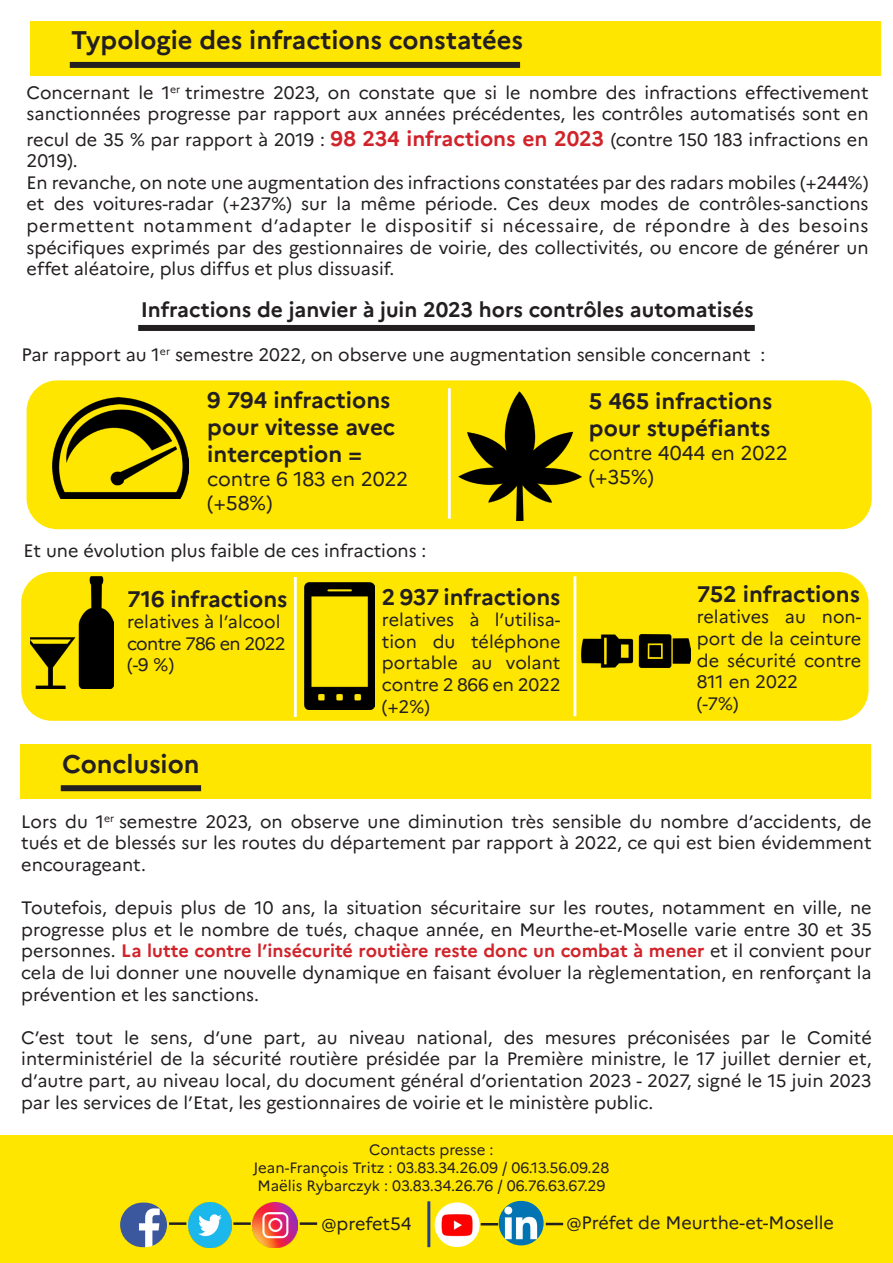
<style>
.page{position:relative;width:893px;height:1263px;background:#fff}
.page>*{position:absolute;margin:0;border:0;box-sizing:border-box;transform-origin:0 0}
.t1{font:700 25.5px "Marianne";color:#231f20}
.t2{font:700 22.5px "Marianne";color:#231f20}
.t3{font:700 21px "Marianne";color:#231f20}
.t4{font:19.95px "Marianne";color:#231f20}
.t5{font:18px/21.6px "Marianne";color:#231f20;text-align:justify}
.t6{font:18px "Marianne";letter-spacing:-.035em;color:#231f20}
.t7{font:15px "Marianne";letter-spacing:-.005em;color:#231f20}
.s1{font-weight:700;font-size:21px;color:#d1232a}
.s2{font-weight:700;color:#d1232a}
</style>
<div class="page">
<div style="left:30px;top:21px;width:850px;height:55px;background:#ffe601"></div>
<div style="left:70px;top:62px;width:450px;height:6px;background:#231f20"></div>
<div style="left:27px;top:380px;width:845px;height:149px;background:#ffe601;border-radius:31px"></div>
<hr style="left:448px;top:388px;width:3px;height:131px;background:#fff">
<img style="left:459px;top:391px;width:122px;height:129px">
<div style="left:21px;top:572px;width:847px;height:149px;background:#ffe601;border-radius:31px"></div>
<img style="left:581px;top:635px;width:110px;height:32px">
<img style="left:304px;top:583px;width:70px;height:126px">
<hr style="left:573px;top:576px;width:3px;height:140px;background:#fff">
<img style="left:53px;top:397px;width:135px;height:102px">
<img style="left:31px;top:577px;width:83px;height:111px">
<div style="left:0;top:1135px;width:893px;height:128px;background:#ffe601"></div>
<img style="left:120px;top:1202px;width:47px;height:45px;border-radius:22px">
<img style="left:188px;top:1202px;width:43px;height:45px">
<hr style="left:233px;top:1222px;width:18px;height:3px;background:#231f20">
<hr style="left:300px;top:1222px;width:17px;height:3px;background:#231f20">
<hr style="left:169px;top:1222px;width:17px;height:3px;background:#231f20">
<img style="left:253px;top:1202px;width:45px;height:45px">
<svg style="left:546px;top:1223px;width:17px;height:2px"></svg>
<hr style="left:427px;top:1201px;width:3px;height:46px;background:#253f8e">
<img style="left:499px;top:1201px;width:45px;height:44px;border-radius:22px">
<svg style="left:481px;top:1223px;width:17px;height:2px"></svg>
<img style="left:435px;top:1202px;width:45px;height:45px;border-radius:22px">
<div style="left:138px;top:325px;width:617px;height:6px;background:#231f20"></div>
<div style="left:21px;top:744px;width:850px;height:55px;background:#ffe601"></div>
<div style="left:61px;top:785px;width:140px;height:6px;background:#231f20"></div>
<hr style="left:294px;top:577px;width:3px;height:140px;background:#fff">
<p class="t1" style="left:71px;top:25px;width:453px">Typologie des infractions constatées</p>
<p class="t5" style="left:27px;top:82px;width:843px">Concernant le 1<sup>er</sup> trimestre 2023, on constate que si le nombre des infractions effectivement sanctionnées progresse par rapport aux années précédentes, les contrôles automatisés sont en</p>
<p class="t5" style="left:27px;top:128px;width:843px">recul de 35 % par rapport à 2019 : <span class="s1">98 234 infractions en 2023</span> (contre 150 183 infractions en<br>2019).</p>
<p class="t5" style="left:27px;top:172px;width:843px">En revanche, on note une augmentation des infractions constatées par des radars mobiles (+244%) et des voitures-radar (+237%) sur la même période. Ces deux modes de contrôles-sanctions permettent notamment d’adapter le dispositif si nécessaire, de répondre à des besoins spécifiques exprimés par des gestionnaires de voirie, des collectivités, ou encore de générer un effet aléatoire, plus diffus et plus dissuasif.</p>
<p class="t3" style="left:141px;top:297px;width:614px">Infractions de janvier à juin 2023 hors contrôles automatisés</p>
<p class="t5" style="left:21px;top:344px;width:745px">Par rapport au 1<sup>er</sup> semestre 2022, on observe une augmentation sensible concernant :</p>
<p class="t2" style="left:207px;top:387px;width:185px">9 794 infractions</p>
<p class="t2" style="left:207px;top:414px;width:190px">pour vitesse avec</p>
<p class="t2" style="left:207px;top:441px;width:156px">interception =</p>
<p class="t4" style="left:207px;top:467px;width:202px">contre 6 183 en 2022</p>
<p class="t4" style="left:207px;top:491px;width:67px">(+58%)</p>
<p class="t5" style="left:24px;top:540px;width:404px">Et une évolution plus faible de ces infractions :</p>
<p class="t2" style="left:127px;top:585px;width:162px">716 infractions</p>
<p class="t5" style="left:127px;top:611px;width:155px">relatives à l’alcool</p>
<p class="t6" style="left:127px;top:632px;width:160px">contre 786 en 2022</p>
<p class="t5" style="left:127px;top:654px;width:49px">(-9 %)</p>
<p class="t2" style="left:589px;top:387px;width:185px">5 465 infractions</p>
<p class="t2" style="left:589px;top:414px;width:183px">pour stupéfiants</p>
<p class="t4" style="left:589px;top:440px;width:200px">contre 4044 en 2022</p>
<p class="t4" style="left:589px;top:464px;width:66px">(+35%)</p>
<p class="t2" style="left:697px;top:580px;width:165px">752 infractions</p>
<p class="t5" style="left:697px;top:606px;width:166px">relatives au non&shy;port de la ceinture de sécurité contre 811 en 2022</p>
<p class="t5" style="left:697px;top:692px;width:43px">(-7%)</p>
<p class="t2" style="left:382px;top:583px;width:180px">2 937 infractions</p>
<p class="t5" style="left:382px;top:609px;width:180px">relatives à l’utilisa&shy;tion du téléphone portable au volant contre 2 866 en 2022 (+2%)</p>
<p class="t1" style="left:62px;top:748px;width:139px">Conclusion</p>
<p class="t5" style="left:21px;top:811px;width:852px">Lors du 1<sup>er</sup> semestre 2023, on observe une diminution très sensible du nombre d’accidents, de tués et de blessés sur les routes du département par rapport à 2022, ce qui est bien évidemment encourageant.</p>
<p class="t5" style="left:21px;top:897px;width:852px">Toutefois, depuis plus de 10 ans, la situation sécuritaire sur les routes, notamment en ville, ne progresse plus et le nombre de tués, chaque année, en Meurthe-et-Moselle varie entre 30 et 35 personnes. <span class="s2">La lutte contre l’insécurité routière reste donc un combat à mener</span> et il convient pour cela de lui donner une nouvelle dynamique en faisant évoluer la règlementation, en renforçant la prévention et les sanctions.</p>
<p class="t5" style="left:21px;top:1027px;width:852px">C’est tout le sens, d’une part, au niveau national, des mesures préconisées par le Comité interministériel de la sécurité routière présidée par la Première ministre, le 17 juillet dernier et, d’autre part, au niveau local, du document général d’orientation 2023 - 2027, signé le 15 juin 2023 par les services de l’Etat, les gestionnaires de voirie et le ministère public.</p>
<p class="t7" style="left:369px;top:1140px;width:126px">Contacts presse :</p>
<p class="t7" style="left:253px;top:1158px;width:357px">Jean-François Tritz : 03.83.34.26.09 / 06.13.56.09.28</p>
<p class="t7" style="left:257px;top:1176px;width:349px">Maëlis Rybarczyk : 03.83.34.26.76 / 06.76.63.67.29</p>
<p class="t5" style="left:321px;top:1213px;width:91px">@prefet54</p>
<p class="t5" style="left:566px;top:1212px;width:269px">@Préfet de Meurthe-et-Moselle</p>
</div>
